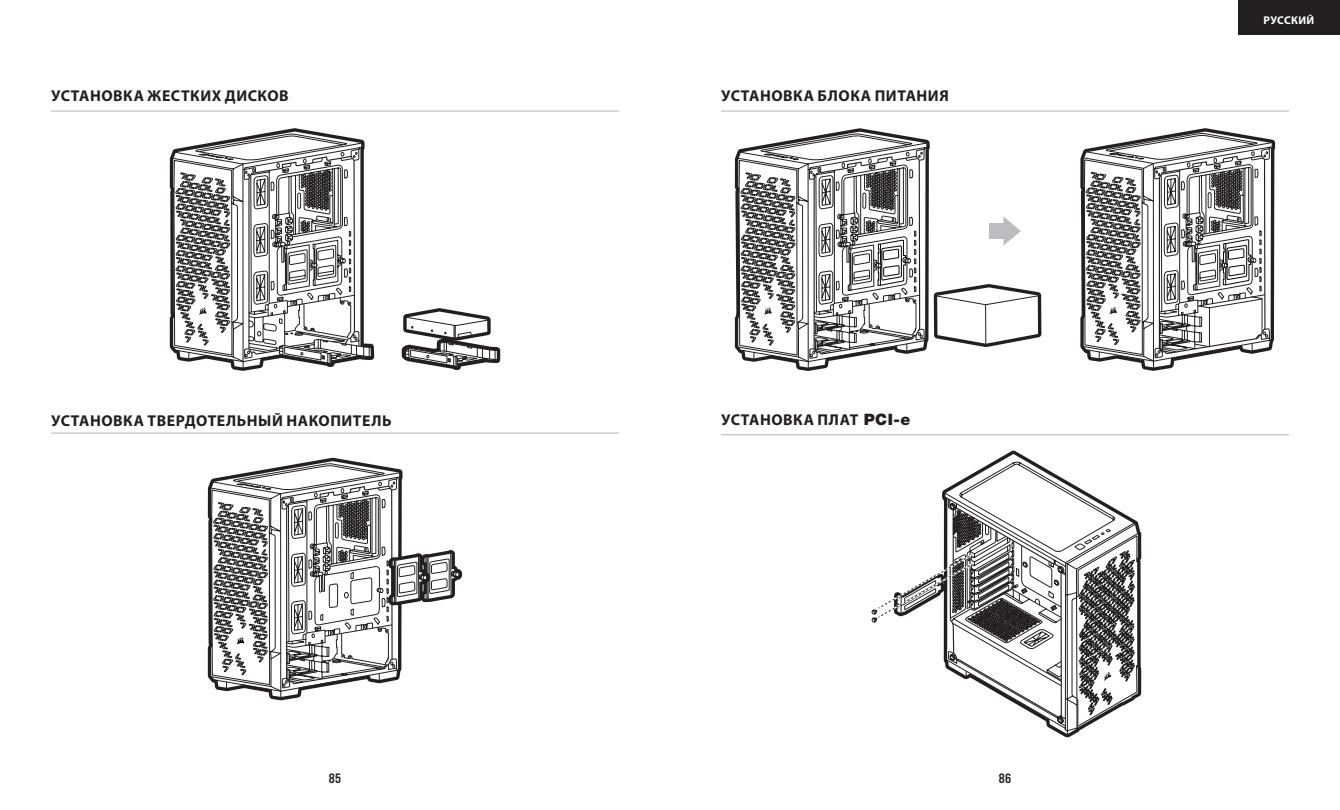
<style>
.page{position:relative;width:1340px;height:810px;background:#fff}
.page>*{position:absolute;margin:0;border:0;box-sizing:border-box;transform-origin:0 0}
.t1{font:700 15.75px "Myriad Pro";letter-spacing:.035em;color:#231f20}
.t2{font:13.5px "Bebas Neue Pro Sm E Bd";color:#231f20}
.t3{font:700 11.25px "Myriad Pro";letter-spacing:.03em;color:#fff}
.s1{font-family:"Helvetica Neue LT Pro";font-weight:900}
</style>
<div class="page">
<div style="left:1237px;top:0;width:102px;height:34px;background:#231f20"></div>
<svg style="left:933px;top:292px;width:3px;height:46px"></svg>
<svg style="left:1142px;top:140px;width:133px;height:231px"></svg>
<svg style="left:737px;top:128px;width:191px;height:243px"></svg>
<svg style="left:936px;top:154px;width:146px;height:196px"></svg>
<svg style="left:1082px;top:128px;width:191px;height:240px"></svg>
<svg style="left:1085px;top:151px;width:185px;height:207px"></svg>
<svg style="left:739px;top:142px;width:188px;height:220px"></svg>
<div style="left:989px;top:223px;width:16px;height:16px;background:#bcbdc0"></div>
<svg style="left:1003px;top:216px;width:17px;height:30px"></svg>
<svg style="left:170px;top:128px;width:195px;height:222px"></svg>
<svg style="left:442px;top:347px;width:58px;height:23px"></svg>
<svg style="left:172px;top:134px;width:191px;height:237px"></svg>
<svg style="left:175px;top:152px;width:323px;height:215px"></svg>
<svg style="left:174px;top:142px;width:189px;height:220px"></svg>
<svg style="left:210px;top:479px;width:92px;height:221px"></svg>
<svg style="left:212px;top:458px;width:250px;height:234px"></svg>
<svg style="left:942px;top:451px;width:199px;height:246px"></svg>
<svg style="left:944px;top:461px;width:195px;height:236px"></svg>
<svg style="left:871px;top:493px;width:267px;height:244px"></svg>
<hr style="left:721px;top:110px;width:567px;height:2px;background:#bcbdc0">
<hr style="left:721px;top:434px;width:567px;height:1px;background:#bcbdc0">
<hr style="left:51px;top:110px;width:568px;height:2px;background:#bcbdc0">
<hr style="left:51px;top:433px;width:568px;height:1px;background:#bcbdc0">
<p class="t1" style="left:51px;top:86px;width:239px">УСТАНОВКА ЖЕСТКИХ ДИСКОВ</p>
<p class="t1" style="left:51px;top:411px;width:342px">УСТАНОВКА ТВЕРДОТЕЛЬНЫЙ НАКОПИТЕЛЬ</p>
<p class="t1" style="left:721px;top:86px;width:229px">УСТАНОВКА БЛОКА ПИТАНИЯ</p>
<p class="t1" style="left:721px;top:409px;width:191px">УСТАНОВКА ПЛАТ <span class="s1">PCI-e</span></p>
<p class="t2" style="left:329px;top:771px;width:14px">85</p>
<p class="t2" style="left:998px;top:771px;width:14px">86</p>
<p class="t3" style="left:1263px;top:13px;width:52px">PУССКИЙ</p>
</div>
